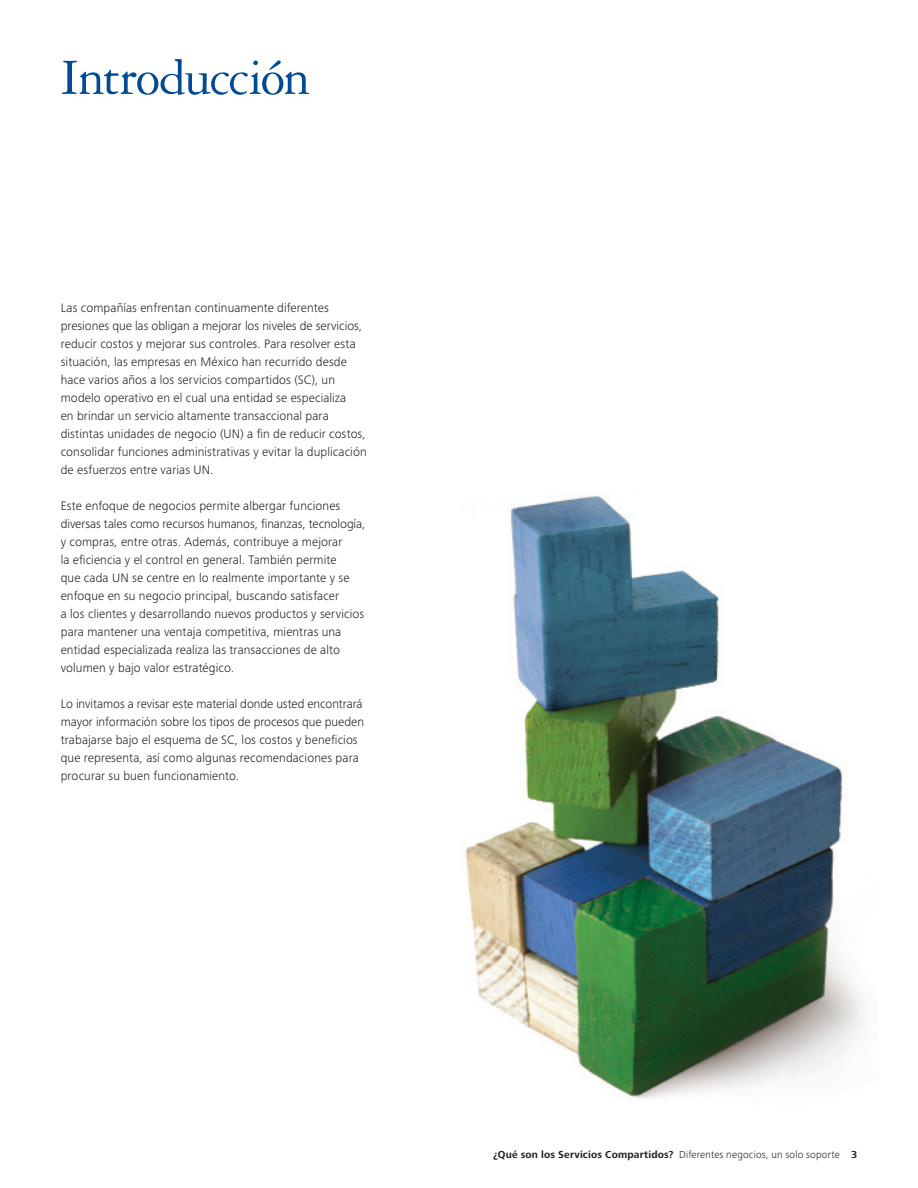
<style>
.page{position:relative;width:918px;height:1188px;background:#fff}
.page>*{position:absolute;margin:0;border:0;box-sizing:border-box;transform-origin:0 0}
.t1{font:54px "Garamond 3 LT Std";letter-spacing:-.03em;color:#014a94}
.t2{font:300 12.75px/18px "Frutiger Next Pro";letter-spacing:.005em;color:#231f20}
.t3{font:700 10.5px "Frutiger Next Pro";letter-spacing:.015em;color:#231f20}
.s1{font-weight:300}
</style>
<div class="page">
<img style="left:465px;top:496px;width:399px;height:603px">
<h1 class="t1" style="left:61px;top:48px;width:251px">Introducción</h1>
<p class="t2" style="left:61px;top:299px;width:308px">Las compañías enfrentan continuamente diferentes presiones que las obligan a mejorar los niveles de servicios, reducir costos y mejorar sus controles. Para resolver esta situación, las empresas en México han recurrido desde hace varios años a los servicios compartidos (SC), un modelo operativo en el cual una entidad se especializa<br>en brindar un servicio altamente transaccional para distintas unidades de negocio (UN) a fin de reducir costos, consolidar funciones administrativas y evitar la duplicación de esfuerzos entre varias UN.</p>
<p class="t2" style="left:61px;top:497px;width:306px">Este enfoque de negocios permite albergar funciones diversas tales como recursos humanos, finanzas, tecnología, y compras, entre otras. Además, contribuye a mejorar<br>la eficiencia y el control en general. También permite<br>que cada UN se centre en lo realmente importante y se enfoque en su negocio principal, buscando satisfacer<br>a los clientes y desarrollando nuevos productos y servicios para mantener una ventaja competitiva, mientras una entidad especializada realiza las transacciones de alto volumen y bajo valor estratégico.</p>
<p class="t2" style="left:61px;top:695px;width:305px">Lo invitamos a revisar este material donde usted encontrará mayor información sobre los tipos de procesos que pueden trabajarse bajo el esquema de SC, los costos y beneficios que representa, así como algunas recomendaciones para procurar su buen funcionamiento.</p>
<p class="t3" style="left:493px;top:1148px;width:366px">¿Qué son los Servicios Compartidos? <span class="s1">Diferentes negocios, un solo soporte</span> 3</p>
</div>
